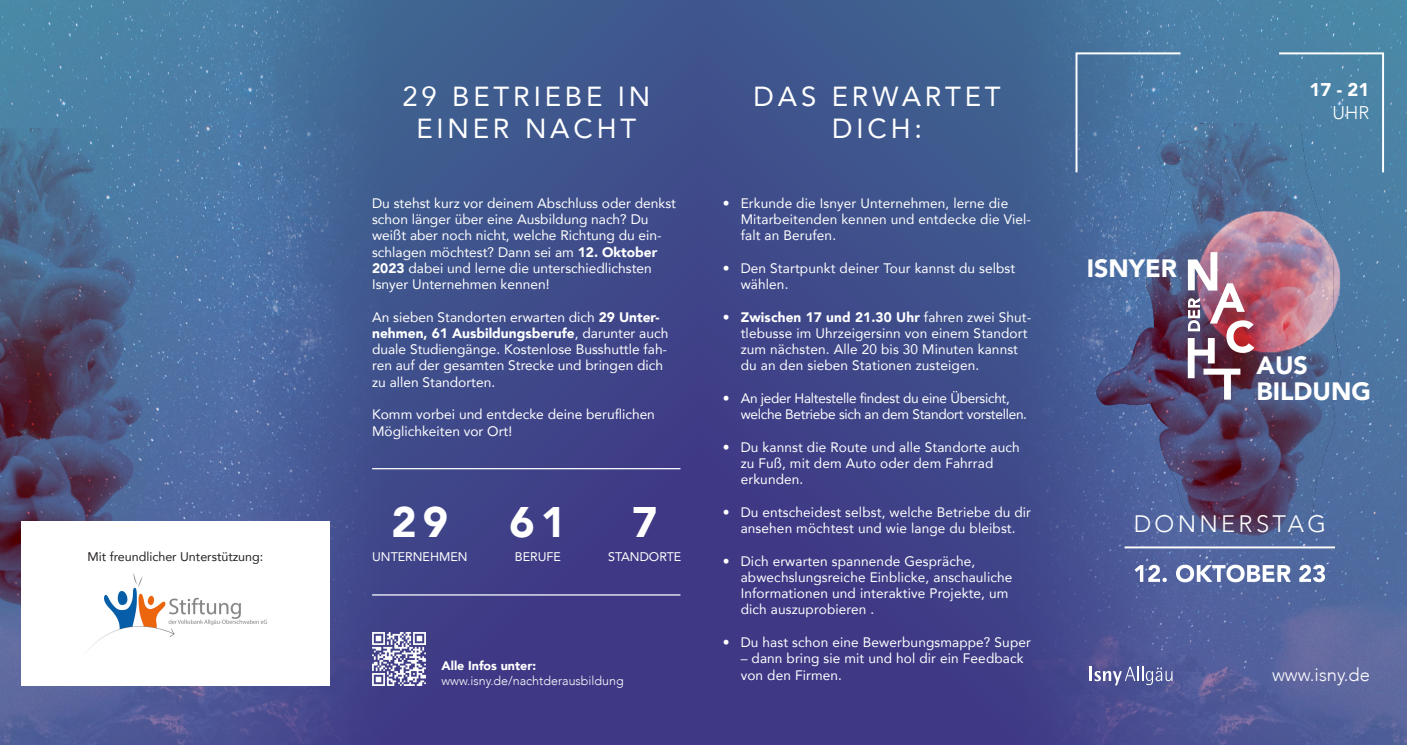
<style>
.page{position:relative;width:1407px;height:745px;background:#fff}
.page>*{position:absolute;margin:0;border:0;box-sizing:border-box;transform-origin:0 0}
.t1{font:900 42.62px "Avenir";color:#fff}
.t2{font:27.5px/32.5px "Avenir";letter-spacing:.14em;color:#fff;text-align:center}
.t3{font:900 25px "Avenir";color:#fff}
.t4{font:300 23.75px "Avenir";letter-spacing:.14em;color:#fff}
.t5{font:300 18.38px "Avenir";color:#fff}
.t6{font:900 18.38px "Avenir";color:#fff}
.t7{font:13.75px/16.2px "Avenir";letter-spacing:.01em;color:#fff}
.t8{font:13.75px/16.2px "Avenir";letter-spacing:-.02em;color:#fff}
.t9{font:300 12.5px "Avenir";color:#fff}
.t10{font:12.5px "Avenir";color:#231f20}
.t11{font:12.5px "Avenir";color:#fff}
.t12{font:900 12.5px "Avenir";color:#fff}
.s1{font-weight:900}
</style>
<div class="page">
<div style="left:0;top:0;width:702px;height:744px;background:linear-gradient(to bottom,#3f5d8f,#3f3384)"></div>
<img style="left:0;top:0;width:397px;height:744px">
<div style="left:699px;top:0;width:708px;height:744px;background:linear-gradient(to bottom,#3f5d8f,#3f3384)"></div>
<img style="left:1006px;top:0;width:401px;height:744px">
<div style="left:1373px;top:161px;width:34px;height:219px;background:#4c7ca4"></div>
<img style="left:1086px;top:123px;width:287px;height:418px">
<img style="left:0;top:128px;width:193px;height:488px">
<img style="left:1188px;top:252px;width:66px;height:147px">
<svg style="left:1277px;top:51px;width:108px;height:123px;background:#5286a9"></svg>
<svg style="left:1074px;top:51px;width:108px;height:123px;background:#4e78a3"></svg>
<hr style="left:1089px;top:666px;width:3px;height:14px;background:#fff">
<svg style="left:1094px;top:666px;width:78px;height:19px"></svg>
<hr style="left:1124px;top:546px;width:211px;height:2px;background:#fff">
<svg style="left:1299px;top:564px;width:26px;height:17px"></svg>
<svg style="left:1176px;top:564px;width:115px;height:18px"></svg>
<svg style="left:1134px;top:564px;width:33px;height:17px"></svg>
<div style="left:21px;top:521px;width:309px;height:164px;background:#fff"></div>
<img style="left:89px;top:573px;width:179px;height:76px">
<img style="left:372px;top:631px;width:53px;height:54px">
<hr style="left:372px;top:468px;width:308px;height:1px;background:#fff">
<hr style="left:372px;top:594px;width:308px;height:1px;background:#fff">
<p class="t10" style="left:88px;top:546px;width:177px">Mit freundlicher Unterstützung:</p>
<p class="t2" style="left:402px;top:79px;width:249px">29 BETRIEBE IN</p>
<p class="t2" style="left:416px;top:111px;width:221px">EINER NACHT</p>
<p class="t7" style="left:372px;top:194px;width:305px">Du stehst kurz vor deinem Abschluss oder denkst schon länger über eine Ausbildung nach? Du weißt aber noch nicht, welche Richtung du ein&shy;schlagen möchtest? Dann sei am <span class="s1">12. Oktober 2023</span> dabei und lerne die unterschiedlichsten Isnyer Unternehmen kennen!</p>
<p class="t7" style="left:372px;top:308px;width:298px">An sieben Standorten erwarten dich <span class="s1">29 Unter&shy;nehmen, 61 Ausbildungsberufe</span>, darunter auch duale Studiengänge. Kostenlose Busshuttle fah&shy;ren auf der gesamten Strecke und bringen dich zu allen Standorten.</p>
<p class="t7" style="left:372px;top:405px;width:284px">Komm vorbei und entdecke deine beruflichen<br>Möglichkeiten vor Ort!</p>
<p class="t1" style="left:392px;top:485px;width:58px">29</p>
<p class="t1" style="left:510px;top:485px;width:58px">61</p>
<p class="t1" style="left:632px;top:485px;width:27px">7</p>
<p class="t11" style="left:372px;top:546px;width:97px">UNTERNEHMEN</p>
<p class="t11" style="left:515px;top:546px;width:48px">BERUFE</p>
<p class="t11" style="left:608px;top:546px;width:75px">STANDORTE</p>
<p class="t12" style="left:441px;top:654px;width:96px">Alle Infos unter:</p>
<p class="t9" style="left:441px;top:672px;width:184px">www.isny.de/nachtderausbildung</p>
<p class="t2" style="left:753px;top:79px;width:249px">DAS ERWARTET<br>DICH:</p>
<p class="t7" style="left:741px;top:194px;width:292px;text-indent:-18px">• Erkunde die Isnyer Unternehmen, lerne die<br>Mitarbeitenden kennen und entdecke die Viel&shy;falt an Berufen.</p>
<p class="t7" style="left:741px;top:259px;width:276px;text-indent:-18px">• Den Startpunkt deiner Tour kannst du selbst wählen.</p>
<p class="t7" style="left:741px;top:308px;width:292px;text-indent:-18px"><span class="s1">• Zwischen 17 und 21.30 Uhr</span> fahren zwei Shut&shy;tlebusse im Uhrzeigersinn von einem Standort zum nächsten. Alle 20 bis 30 Minuten kannst du an den sieben Stationen zusteigen.</p>
<p class="t8" style="left:741px;top:389px;width:288px;text-indent:-18px">• An jeder Haltestelle findest du eine Übersicht, welche Betriebe sich an dem Standort vorstellen.</p>
<p class="t7" style="left:741px;top:438px;width:280px;text-indent:-18px">• Du kannst die Route und alle Standorte auch zu Fuß, mit dem Auto oder dem Fahrrad erkunden.</p>
<p class="t7" style="left:723px;top:503px;width:310px;text-align:center">• Du entscheidest selbst, welche Betriebe du dir ansehen möchtest und wie lange du bleibst.</p>
<p class="t7" style="left:741px;top:552px;width:273px;text-indent:-18px">• Dich erwarten spannende Gespräche, abwechslungsreiche Einblicke, anschauliche Informationen und interaktive Projekte, um dich auszuprobieren .</p>
<p class="t7" style="left:723px;top:633px;width:309px">• Du hast schon eine Bewerbungsmappe? Super</p>
<p class="t7" style="left:741px;top:649px;width:284px">– dann bring sie mit und hol dir ein Feedback von den Firmen.</p>
<p class="t3" style="left:1086px;top:247px;width:92px">ISNYER</p>
<p class="t6" style="left:1309px;top:74px;width:61px">17 - 21</p>
<p class="t5" style="left:1332px;top:101px;width:38px">UHR</p>
<p class="t3" style="left:1256px;top:343px;width:53px">AUS</p>
<p class="t3" style="left:1256px;top:369px;width:116px">BILDUNG</p>
<p class="t4" style="left:1133px;top:509px;width:194px">DONNERSTAG</p>
<p class="t5" style="left:1272px;top:663px;width:100px">www.isny.de</p>
</div>
